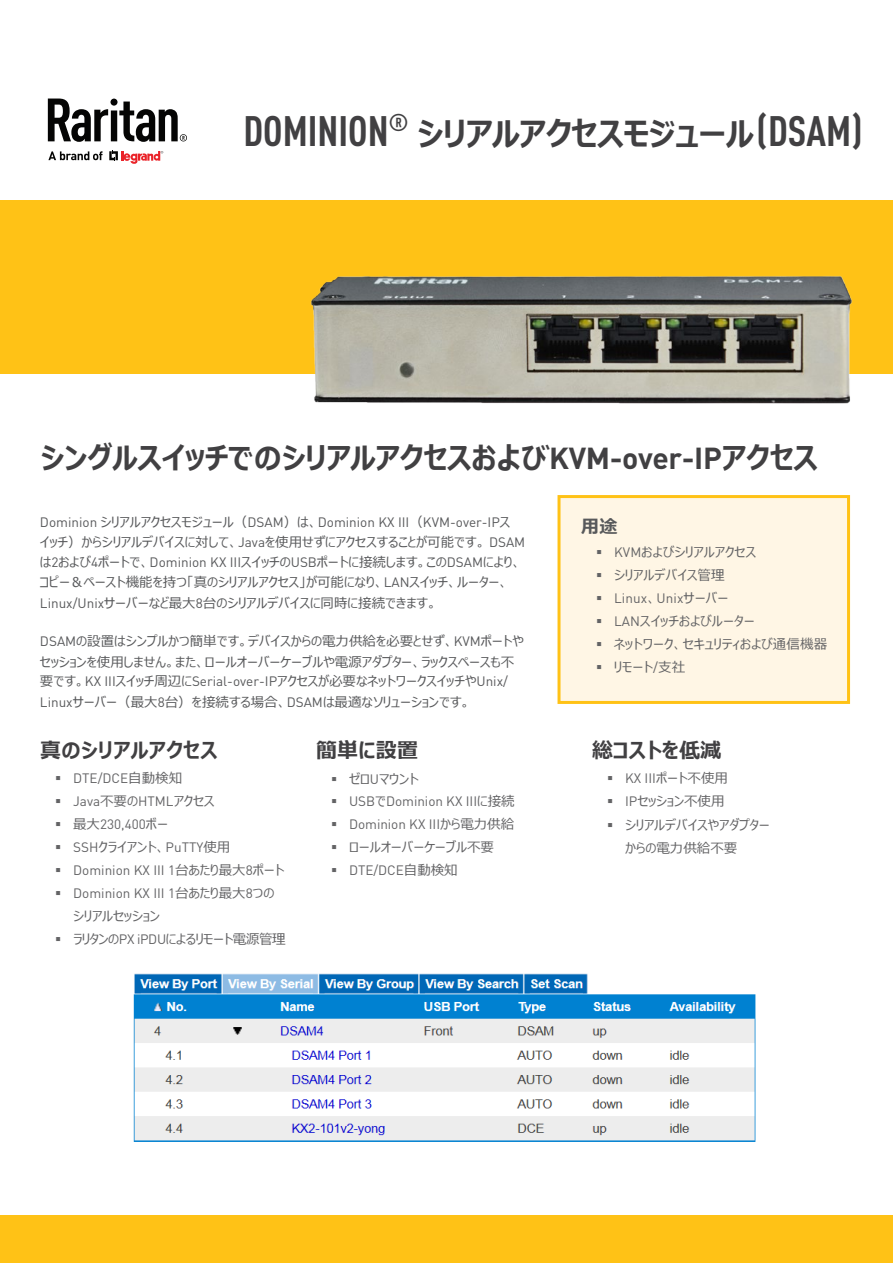
<style>
.page{position:relative;width:893px;height:1263px;background:#fff}
.page>*{position:absolute;margin:0;border:0;box-sizing:border-box;transform-origin:0 0}
.t1{font:700 condensed 42px "DIN Pro";color:#414042}
.t2{font:700 33px "Meiryo UI";letter-spacing:-.025em;color:#414042}
.t3{font:700 30px "Meiryo UI";letter-spacing:-.01em;color:#414042}
.t4{font:700 21px "Meiryo UI";letter-spacing:.01em;color:#414042}
.t5{font:700 18px "Meiryo UI";color:#58595b}
.t6{font:13.5px/20.2px "Meiryo UI";color:#58595b}
.t7{font:13.5px/23px "Meiryo UI";color:#636365}
.t8{font:13.5px "DIN Pro";color:#636365}
.t9{font:13.5px "DIN Pro";color:#58595b}
.t10{font:13.5px "Meiryo UI";letter-spacing:-.03em;color:#636365}
.s1{font-family:"DIN Pro";font-stretch:condensed;font-size:42px}
.s2{font-family:"DIN Pro"}
.s3{font-family:"Meiryo UI"}
</style>
<div class="page">
<div style="left:559px;top:496px;width:289px;height:206px;background:#fff6e5"></div>
<div style="left:557px;top:495px;width:293px;height:209px;border:3px solid #ffc216"></div>
<div style="left:0;top:200px;width:893px;height:174px;background:#ffc216"></div>
<div style="left:0;top:1215px;width:893px;height:48px;background:#ffc216"></div>
<img style="left:310px;top:275px;width:543px;height:223px">
<img style="left:133px;top:973px;width:623px;height:169px">
<svg style="left:109px;top:150px;width:54px;height:14px"></svg>
<svg style="left:48px;top:151px;width:55px;height:9px"></svg>
<svg style="left:48px;top:99px;width:139px;height:43px"></svg>
<h1 class="t1" style="left:243px;top:106px;width:167px">DOMINION<sup>®</sup></h1>
<h2 class="t2" style="left:417px;top:111px;width:447px">シリアルアクセスモジュール<span class="s1">(DSAM)</span></h2>
<h3 class="t3" style="left:40px;top:437px;width:779px">シングルスイッチでのシリアルアクセスおよび<span class="s2">KVM-over-IP</span>アクセス</h3>
<p class="t9" style="left:40px;top:512px;width:472px">Dominion <span class="s3">シリアルアクセスモジュール（</span>DSAM<span class="s3">）は、</span>Dominion KX III<span class="s3">（</span>KVM-over-IP<span class="s3">ス</span></p>
<p class="t6" style="left:40px;top:532px;width:487px">イッチ）からシリアルデバイスに対して、<span class="s2">Java</span>を使用せずにアクセスすることが可能です。 <span class="s2">DSAM</span>は<span class="s2">2</span>および<span class="s2">4</span>ポートで、<span class="s2">Dominion KX III</span>スイッチの<span class="s2">USB</span>ポートに接続します。この<span class="s2">DSAM</span>により、コピー＆ペースト機能を持つ「真のシリアルアクセス」が可能になり、<span class="s2">LAN</span>スイッチ、ルーター、<span class="s2">Linux/Unix</span>サーバーなど最大<span class="s2">8</span>台のシリアルデバイスに同時に接続できます。</p>
<p class="t6" style="left:40px;top:631px;width:485px;line-height:21.5px"><span class="s2">DSAM</span>の設置はシンプルかつ簡単です。デバイスからの電力供給を必要とせず、<span class="s2">KVM</span>ポートやセッションを使用しません。また、ロールオーバーケーブルや電源アダプター、ラックスペースも不</p>
<p class="t6" style="left:40px;top:672px;width:469px">要です。<span class="s2">KX III</span>スイッチ周辺に<span class="s2">Serial-over-IP</span>アクセスが必要なネットワークスイッチや<span class="s2">Unix/<br>Linux</span>サーバー（最大<span class="s2">8</span>台）を接続する場合、<span class="s2">DSAM</span>は最適なソリューションです。</p>
<h3 class="t4" style="left:40px;top:735px;width:179px">真のシリアルアクセス</h3>
<p class="t8" style="left:55px;top:769px;width:129px">▪ DTE/DCE<span class="s3">自動検知</span></p>
<p class="t8" style="left:55px;top:792px;width:161px">▪ Java<span class="s3">不要の</span>HTML<span class="s3">アクセス</span></p>
<p class="t8" style="left:55px;top:815px;width:114px">▪ <span class="s3">最大</span>230,400<span class="s3">ボー</span></p>
<p class="t7" style="left:55px;top:837px;width:177px">▪ <span class="s2">SSH</span>クライアント、<span class="s2">PuTTY</span>使用</p>
<p class="t8" style="left:55px;top:861px;width:231px">▪ Dominion KX III 1<span class="s3">台あたり最大</span>8<span class="s3">ポート</span></p>
<p class="t8" style="left:55px;top:884px;width:221px">▪ Dominion KX III 1<span class="s3">台あたり最大</span>8<span class="s3">つの</span></p>
<p class="t7" style="left:73px;top:905px;width:88px">シリアルセッション</p>
<p class="t10" style="left:55px;top:930px;width:232px">▪ ラリタンの<span class="s2">PX iPDU</span>によるリモート電源管理</p>
<h3 class="t4" style="left:316px;top:735px;width:103px">簡単に設置</h3>
<p class="t7" style="left:331px;top:768px;width:89px">▪ ゼロ<span class="s2">U</span>マウント</p>
<p class="t8" style="left:331px;top:792px;width:185px">▪ USB<span class="s3">で</span>Dominion KX III<span class="s3">に接続</span></p>
<p class="t8" style="left:331px;top:815px;width:185px">▪ Dominion KX III<span class="s3">から電力供給</span></p>
<p class="t7" style="left:331px;top:837px;width:164px">▪ ロールオーバーケーブル不要</p>
<p class="t8" style="left:331px;top:861px;width:128px">▪ DTE/DCE<span class="s3">自動検知</span></p>
<h3 class="t5" style="left:581px;top:514px;width:38px">用途</h3>
<p class="t7" style="left:596px;top:541px;width:161px">▪ <span class="s2">KVM</span>およびシリアルアクセス</p>
<p class="t7" style="left:596px;top:564px;width:130px">▪ シリアルデバイス管理</p>
<p class="t8" style="left:596px;top:589px;width:134px">▪ Linux<span class="s3">、</span>Unix<span class="s3">サーバー</span></p>
<p class="t7" style="left:596px;top:610px;width:160px">▪ <span class="s2">LAN</span>スイッチおよびルーター</p>
<p class="t7" style="left:596px;top:633px;width:233px">▪ ネットワーク、セキュリティおよび通信機器</p>
<p class="t7" style="left:596px;top:656px;width:91px">▪ リモート<span class="s2">/</span>支社</p>
<h3 class="t4" style="left:592px;top:735px;width:131px">総コストを低減</h3>
<p class="t7" style="left:607px;top:768px;width:123px">▪ <span class="s2">KX III</span>ポート不使用</p>
<p class="t7" style="left:607px;top:791px;width:119px">▪ <span class="s2">IP</span>セッション不使用</p>
<p class="t7" style="left:625px;top:814px;width:146px;text-indent:-18px">▪ シリアルデバイスやアダプターからの電力供給不要</p>
</div>
